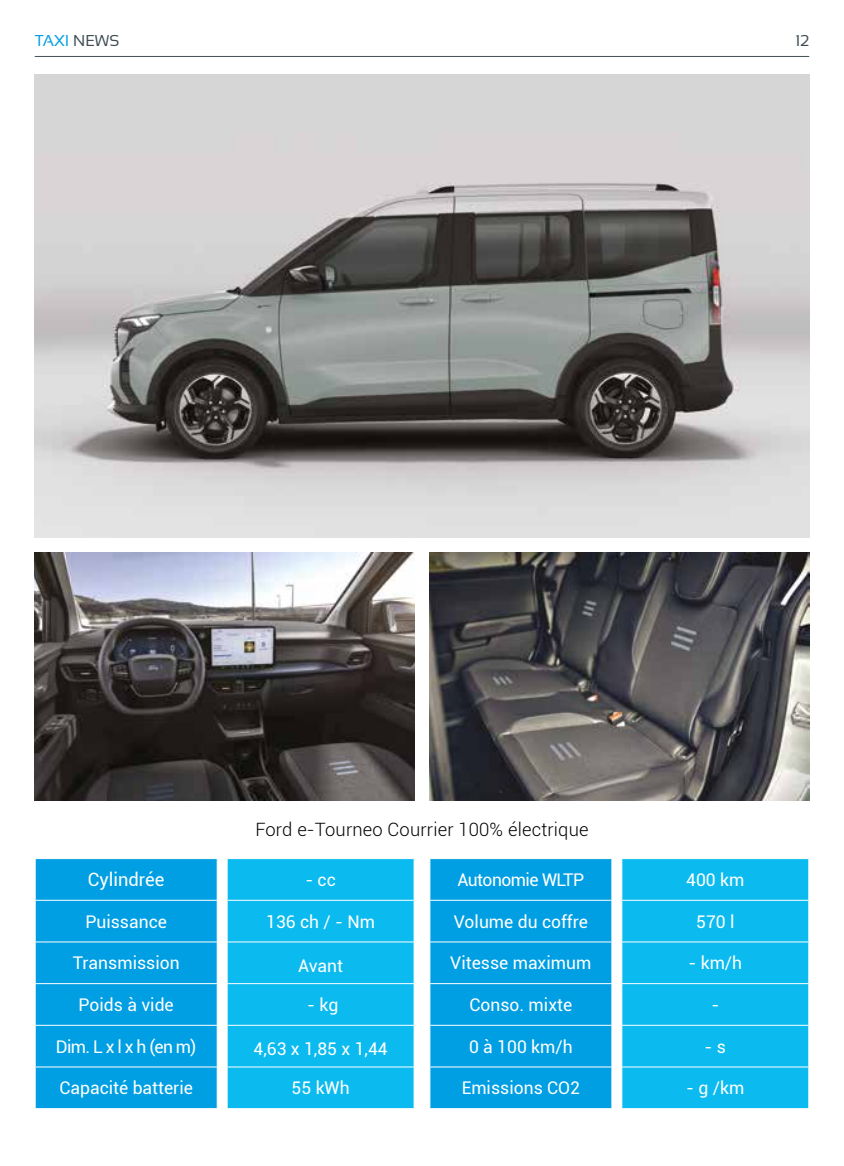
<style>
.page{position:relative;width:844px;height:1166px;background:#fff}
.page>*{position:absolute;margin:0;border:0;box-sizing:border-box;transform-origin:0 0}
.t1{font:300 18.38px "Roboto";letter-spacing:.01em;color:#000}
.t2{font:18.38px "Roboto";color:#fff}
.t3{font:17.5px "Roboto";color:#fff}
.t4{font:17.5px "Roboto";letter-spacing:-.03em;color:#fff}
.t5{font:15.75px "Sansation";color:#009fe3}
.t6{font:15.75px "Sansation";color:#414f55}
.s1{color:#414f55}
</style>
<div class="page">
<img style="left:35px;top:552px;width:379px;height:249px">
<img style="left:429px;top:552px;width:380px;height:249px">
<img style="left:35px;top:74px;width:774px;height:463px">
<hr style="left:35px;top:56px;width:774px;height:1px;background:#414f55">
<div style="left:36px;top:859px;width:181px;height:249px;background:#009fe3"></div>
<div style="left:228px;top:859px;width:185px;height:249px;background:#0bbbef"></div>
<hr style="left:35px;top:900px;width:182px;height:1px;background:#fff">
<hr style="left:227px;top:900px;width:187px;height:1px;background:#fff">
<hr style="left:35px;top:941px;width:182px;height:1px;background:#fff">
<hr style="left:227px;top:941px;width:187px;height:1px;background:#fff">
<hr style="left:35px;top:983px;width:182px;height:1px;background:#fff">
<hr style="left:227px;top:983px;width:187px;height:1px;background:#fff">
<hr style="left:35px;top:1025px;width:182px;height:1px;background:#fff">
<hr style="left:227px;top:1025px;width:187px;height:1px;background:#fff">
<hr style="left:35px;top:1066px;width:182px;height:1px;background:#fff">
<hr style="left:227px;top:1066px;width:187px;height:1px;background:#fff">
<div style="left:430px;top:859px;width:181px;height:249px;background:#009fe3"></div>
<div style="left:622px;top:859px;width:186px;height:249px;background:#0bbbef"></div>
<hr style="left:429px;top:900px;width:182px;height:1px;background:#fff">
<hr style="left:621px;top:900px;width:188px;height:1px;background:#fff">
<hr style="left:429px;top:941px;width:182px;height:1px;background:#fff">
<hr style="left:621px;top:941px;width:188px;height:1px;background:#fff">
<hr style="left:429px;top:983px;width:182px;height:1px;background:#fff">
<hr style="left:621px;top:983px;width:188px;height:1px;background:#fff">
<hr style="left:429px;top:1025px;width:182px;height:1px;background:#fff">
<hr style="left:621px;top:1025px;width:188px;height:1px;background:#fff">
<hr style="left:429px;top:1066px;width:182px;height:1px;background:#fff">
<hr style="left:621px;top:1066px;width:188px;height:1px;background:#fff">
<p class="t5" style="left:35px;top:32px;width:86px">TAXI <span class="s1">NEWS</span></p>
<p class="t6" style="left:795px;top:32px;width:15px">12</p>
<p class="t1" style="left:255px;top:816px;width:334px">Ford e-Tourneo Courrier 100% électrique</p>
<p class="t4" style="left:457px;top:867px;width:128px">Autonomie WLTP</p>
<p class="t3" style="left:686px;top:867px;width:60px">400 km</p>
<p class="t3" style="left:454px;top:909px;width:135px">Volume du coffre</p>
<p class="t3" style="left:696px;top:909px;width:40px">570 l</p>
<p class="t3" style="left:450px;top:951px;width:142px">Vitesse maximum</p>
<p class="t3" style="left:688px;top:951px;width:55px">- km/h</p>
<p class="t3" style="left:469px;top:992px;width:104px">Conso. mixte</p>
<p class="t3" style="left:711px;top:992px;width:9px">-</p>
<p class="t3" style="left:469px;top:1034px;width:105px">0 à 100 km/h</p>
<p class="t3" style="left:704px;top:1034px;width:23px">- s</p>
<p class="t3" style="left:461px;top:1076px;width:120px">Emissions CO2</p>
<p class="t3" style="left:686px;top:1076px;width:60px">- g /km</p>
<p class="t2" style="left:88px;top:867px;width:78px">Cylindrée</p>
<p class="t3" style="left:305px;top:867px;width:32px">- cc</p>
<p class="t3" style="left:85px;top:909px;width:83px">Puissance</p>
<p class="t3" style="left:266px;top:909px;width:110px">136 ch / - Nm</p>
<p class="t3" style="left:73px;top:951px;width:108px">Transmission</p>
<p class="t3" style="left:298px;top:953px;width:46px">Avant</p>
<p class="t3" style="left:79px;top:992px;width:97px">Poids à vide</p>
<p class="t3" style="left:307px;top:992px;width:32px">- kg</p>
<p class="t3" style="left:56px;top:1034px;width:142px">Dim. L x l x h (en m)</p>
<p class="t3" style="left:253px;top:1037px;width:136px">4,63 x 1,85 x 1,44</p>
<p class="t3" style="left:59px;top:1076px;width:135px">Capacité batterie</p>
<p class="t3" style="left:291px;top:1076px;width:60px">55 kWh</p>
</div>
